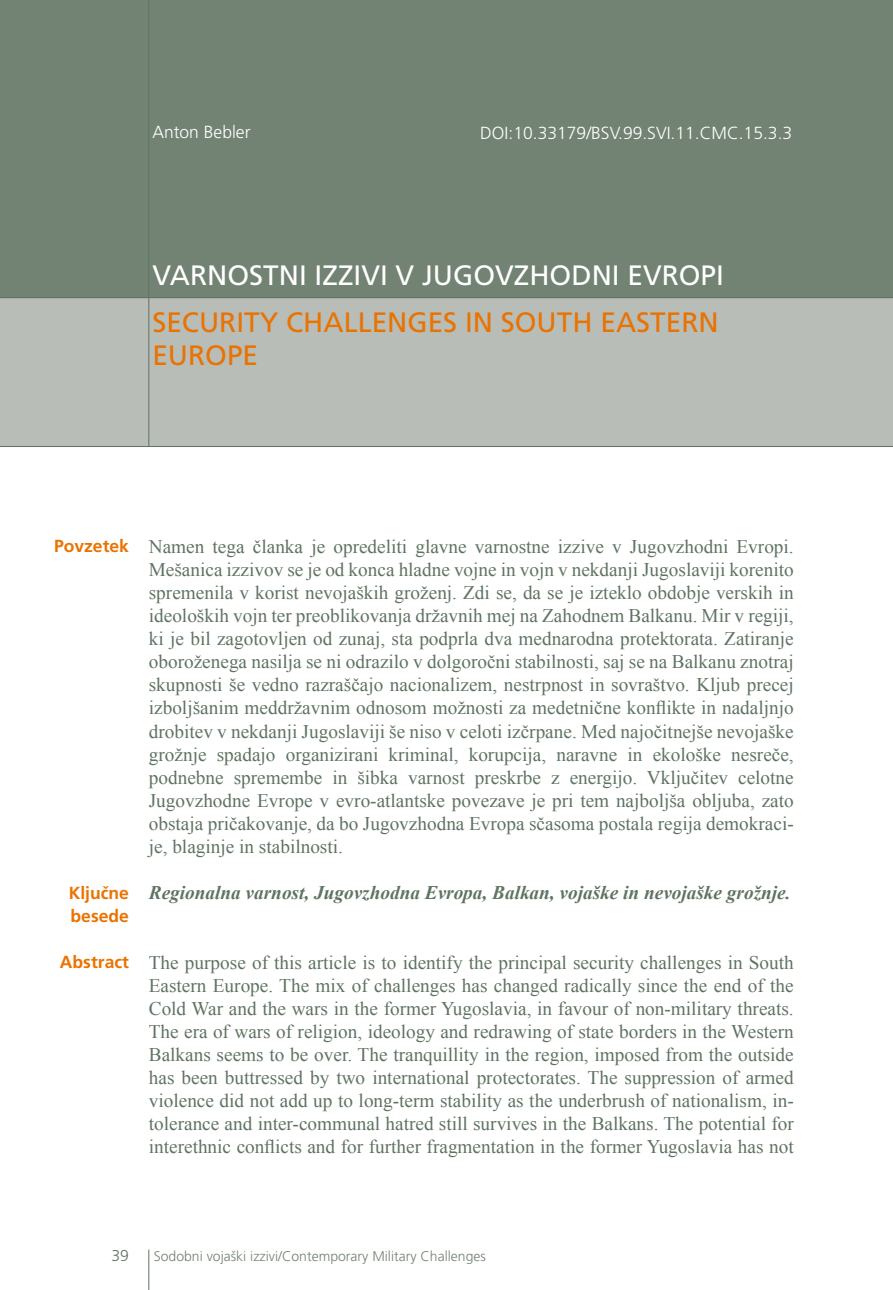
<style>
.page{position:relative;width:893px;height:1290px;background:#fff}
.page>*{position:absolute;margin:0;border:0;box-sizing:border-box;transform-origin:0 0}
.naslov_članka_-_angl{font:28px/33.6px "Frutiger CE";color:#ea7200}
.naslov_članka_-_slov{font:28px "Frutiger CE";color:#fff}
.BODY{font:19.25px/23.1px "Times New Roman";color:#5f7361;text-align:justify}
.BODY-2{font:italic 700 19.25px "Times New Roman";color:#5f7361}
.avtor_članka{font:300 17.5px "Frutiger CE";color:#fff}
.leva_označba{font:700 17.5px/23.1px "Frutiger CE";color:#ea7200}
.t1{font:300 15.75px "Frutiger CE";color:#5f7361}
.t2{font:300 14px "Frutiger CE";color:#728273}
</style>
<div class="page">
<hr style="left:148px;top:1249px;width:1px;height:41px;background:#5f7361">
<div style="left:0;top:0;width:893px;height:298px;background:#728273"></div>
<div style="left:0;top:298px;width:893px;height:148px;background:#b8bdb8"></div>
<hr style="left:0;top:297px;width:893px;height:1px;background:#5f7361">
<hr style="left:0;top:446px;width:893px;height:1px;background:#5f7361">
<hr style="left:148px;top:0;width:1px;height:446px;background:#5f7361">
<p class="avtor_članka" style="left:152px;top:122px;width:100px">Anton Bebler</p>
<p class="avtor_članka" style="left:480px;top:123px;width:313px">DOI:10.33179/BSV.99.SVI.11.CMC.15.3.3</p>
<p class="naslov_članka_-_slov" style="left:152px;top:259px;width:573px">VARNOSTNI IZZIVI V JUGOVZHODNI EVROPI</p>
<p class="naslov_članka_-_angl" style="left:152px;top:305px;width:568px">SECURITY CHALLENGES IN SOUTH EASTERN<br>EUROPE</p>
<p class="leva_označba" style="left:54px;top:534px;width:76px">Povzetek</p>
<p class="leva_označba" style="left:69px;top:881px;width:62px">Ključne besede</p>
<p class="leva_označba" style="left:60px;top:950px;width:71px">Abstract</p>
<p class="BODY" style="left:149px;top:534px;width:646px">Namen tega članka je opredeliti glavne varnostne izzive v Jugovzhodni Evropi.<br>Mešanica izzivov se je od konca hladne vojne in vojn v nekdanji Jugoslaviji korenito spremenila v korist nevojaških groženj. Zdi se, da se je izteklo obdobje verskih in ideoloških vojn ter preoblikovanja državnih mej na Zahodnem Balkanu. Mir v regiji, ki je bil zagotovljen od zunaj, sta podprla dva mednarodna protektorata. Zatiranje oboroženega nasilja se ni odrazilo v dolgoročni stabilnosti, saj se na Balkanu znotraj skupnosti še vedno razraščajo nacionalizem, nestrpnost in sovraštvo. Kljub precej izboljšanim meddržavnim odnosom možnosti za medetnične konflikte in nadaljnjo drobitev v nekdanji Jugoslaviji še niso v celoti izčrpane. Med najočitnejše nevojaške grožnje spadajo organizirani kriminal, korupcija, naravne in ekološke nesreče, podnebne spremembe in šibka varnost preskrbe z energijo. Vključitev celotne Jugovzhodne Evrope v evro-atlantske povezave je pri tem najboljša obljuba, zato obstaja pričakovanje, da bo Jugovzhodna Evropa sčasoma postala regija demokraci&shy;je, blaginje in stabilnosti.</p>
<p class="BODY-2" style="left:149px;top:879px;width:643px">Regionalna varnost, Jugovzhodna Evropa, Balkan, vojaške in nevojaške grožnje.</p>
<p class="BODY" style="left:149px;top:950px;width:646px">The purpose of this article is to identify the principal security challenges in South Eastern Europe. The mix of challenges has changed radically since the end of the Cold War and the wars in the former Yugoslavia, in favour of non-military threats.<br>The era of wars of religion, ideology and redrawing of state borders in the Western Balkans seems to be over. The tranquillity in the region, imposed from the outside has been buttressed by two international protectorates. The suppression of armed violence did not add up to long-term stability as the underbrush of nationalism, in&shy;tolerance and inter-communal hatred still survives in the Balkans. The potential for interethnic conflicts and for further fragmentation in the former Yugoslavia has not</p>
<p class="t1" style="left:111px;top:1246px;width:19px">39</p>
<p class="t2" style="left:154px;top:1247px;width:334px">Sodobni vojaški izzivi/Contemporary Military Challenges</p>
</div>
